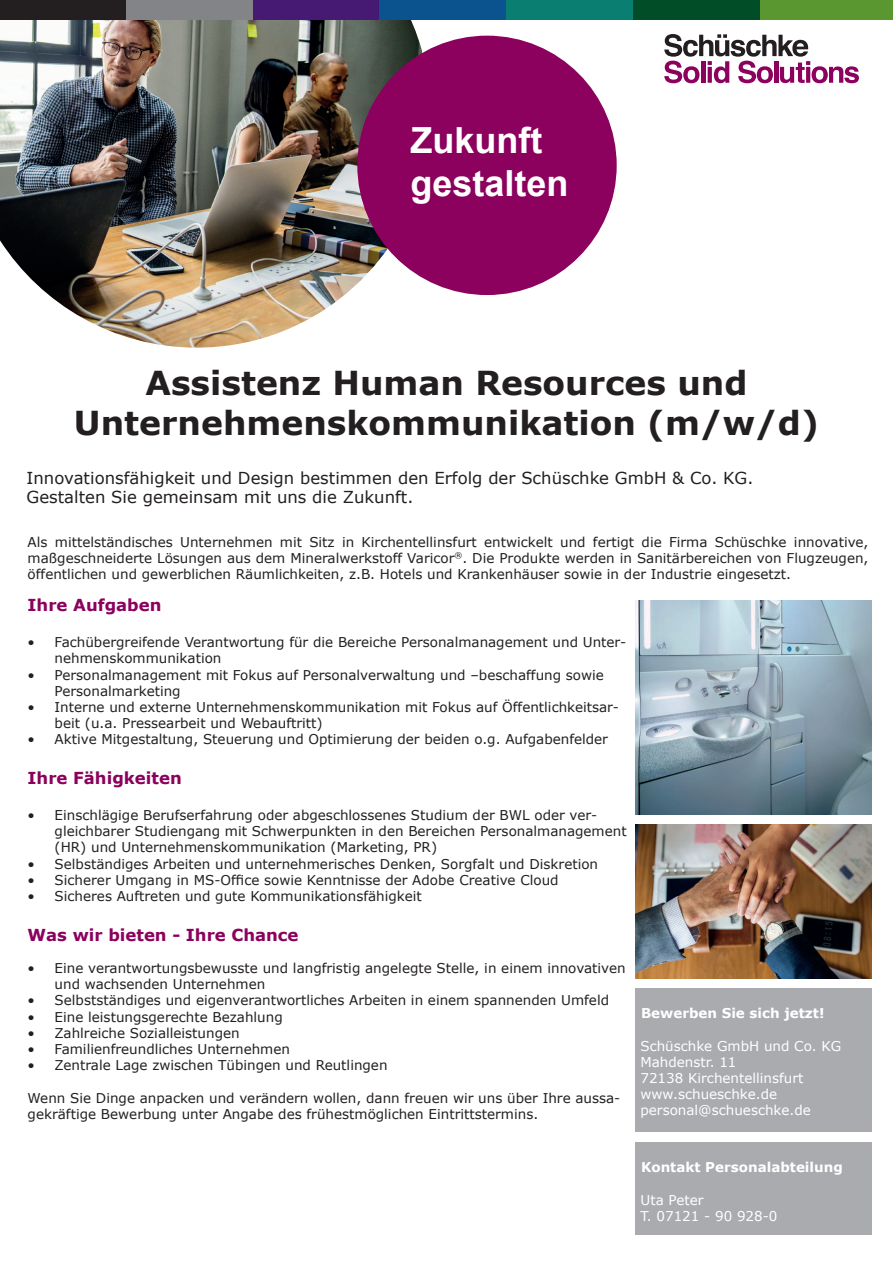
<style>
.page{position:relative;width:893px;height:1263px;background:#fff}
.page>*{position:absolute;margin:0;border:0;box-sizing:border-box;transform-origin:0 0}
.t1{font:700 36px "Arial";color:#fff}
.t2{font:700 33px "Verdana";color:#231f20}
.t3{font:16.5px "Verdana";color:#231f20}
.t4{font:700 16.5px "Verdana";color:#8b015d}
.t5{font:13.5px/16.2px "Verdana";color:#231f20}
.t6{font:13.5px "Verdana";color:#fff}
.t7{font:700 13.5px "Verdana";color:#fff}
</style>
<div class="page">
<img style="left:0;top:19px;width:422px;height:329px">
<div style="left:0;top:0;width:126px;height:19px;background:#231f20"></div>
<div style="left:126px;top:0;width:127px;height:19px;background:#828487"></div>
<div style="left:253px;top:0;width:127px;height:19px;background:#461a72"></div>
<div style="left:380px;top:0;width:127px;height:19px;background:#0b538f"></div>
<div style="left:507px;top:0;width:127px;height:19px;background:#0a7e71"></div>
<div style="left:634px;top:0;width:127px;height:19px;background:#014d28"></div>
<div style="left:761px;top:0;width:132px;height:19px;background:#5b9731"></div>
<svg style="left:664px;top:34px;width:195px;height:49px"></svg>
<div style="left:636px;top:1143px;width:236px;height:92px;background:#aaabaf"></div>
<img style="left:636px;top:601px;width:236px;height:213px">
<div style="left:636px;top:989px;width:236px;height:143px;background:#aaabaf"></div>
<div style="left:357px;top:36px;width:260px;height:259px;background:#8b015d;border-radius:50%"></div>
<img style="left:636px;top:825px;width:236px;height:153px">
<p class="t1" style="left:410px;top:116px;width:133px">Zukunft</p>
<p class="t1" style="left:410px;top:160px;width:160px">gestalten</p>
<p class="t2" style="left:145px;top:360px;width:603px">Assistenz Human Resources und</p>
<p class="t2" style="left:74px;top:399px;width:746px">Unternehmenskommunikation (m/w/d)</p>
<p class="t3" style="left:27px;top:466px;width:728px">Innovationsfähigkeit und Design bestimmen den Erfolg der Schüschke GmbH &amp; Co. KG.</p>
<p class="t3" style="left:27px;top:486px;width:388px">Gestalten Sie gemeinsam mit uns die Zukunft.</p>
<p class="t5" style="left:28px;top:533px;width:842px;text-align:justify">Als mittelständisches Unternehmen mit Sitz in Kirchentellinsfurt entwickelt und fertigt die Firma Schüschke innovative, maßgeschneiderte Lösungen aus dem Mineralwerkstoff Varicor<sup>®</sup>. Die Produkte werden in Sanitärbereichen von Flugzeugen, öffentlichen und gewerblichen Räumlichkeiten, z.B. Hotels und Krankenhäuser sowie in der Industrie eingesetzt.</p>
<p class="t4" style="left:28px;top:593px;width:135px">Ihre Aufgaben</p>
<p class="t5" style="left:55px;top:634px;width:573px;text-indent:-27px">• Fachübergreifende Verantwortung für die Bereiche Personalmanagement und Unter&shy;nehmenskommunikation</p>
<p class="t5" style="left:55px;top:666px;width:551px;text-indent:-27px">• Personalmanagement mit Fokus auf Personalverwaltung und –beschaffung sowie<br>Personalmarketing</p>
<p class="t5" style="left:55px;top:699px;width:566px;text-indent:-27px">• Interne und externe Unternehmenskommunikation mit Fokus auf Öffentlichkeitsar&shy;beit (u.a. Pressearbeit und Webauftritt)</p>
<p class="t5" style="left:28px;top:731px;width:582px">• Aktive Mitgestaltung, Steuerung und Optimierung der beiden o.g. Aufgabenfelder</p>
<p class="t4" style="left:28px;top:766px;width:156px">Ihre Fähigkeiten</p>
<p class="t5" style="left:55px;top:807px;width:573px;text-indent:-27px">• Einschlägige Berufserfahrung oder abgeschlossenes Studium der BWL oder ver&shy;gleichbarer Studiengang mit Schwerpunkten in den Bereichen Personalmanagement (HR) und Unternehmenskommunikation (Marketing, PR)</p>
<p class="t5" style="left:28px;top:855px;width:572px">• Selbständiges Arbeiten und unternehmerisches Denken, Sorgfalt und Diskretion</p>
<p class="t5" style="left:28px;top:872px;width:532px">• Sicherer Umgang in MS-Office sowie Kenntnisse der Adobe Creative Cloud</p>
<p class="t5" style="left:28px;top:888px;width:396px">• Sicheres Auftreten und gute Kommunikationsfähigkeit</p>
<p class="t4" style="left:28px;top:923px;width:272px">Was wir bieten - Ihre Chance</p>
<p class="t5" style="left:55px;top:960px;width:572px;text-indent:-27px">• Eine verantwortungsbewusste und langfristig angelegte Stelle, in einem innovativen und wachsenden Unternehmen</p>
<p class="t5" style="left:28px;top:992px;width:583px">• Selbstständiges und eigenverantwortliches Arbeiten in einem spannenden Umfeld</p>
<p class="t5" style="left:28px;top:1008px;width:257px">• Eine leistungsgerechte Bezahlung</p>
<p class="t5" style="left:28px;top:1025px;width:214px">• Zahlreiche Sozialleistungen</p>
<p class="t5" style="left:28px;top:1041px;width:264px">• Familienfreundliches Unternehmen</p>
<p class="t5" style="left:28px;top:1057px;width:361px">• Zentrale Lage zwischen Tübingen und Reutlingen</p>
<p class="t5" style="left:28px;top:1089px;width:594px">Wenn Sie Dinge anpacken und verändern wollen, dann freuen wir uns über Ihre aussa&shy;gekräftige Bewerbung unter Angabe des frühestmöglichen Eintrittstermins.</p>
<p class="t7" style="left:641px;top:1004px;width:185px">Bewerben Sie sich jetzt!</p>
<p class="t6" style="left:640px;top:1036px;width:202px">Schüschke GmbH und Co. KG</p>
<p class="t6" style="left:640px;top:1052px;width:98px">Mahdenstr. 11</p>
<p class="t6" style="left:640px;top:1069px;width:165px">72138 Kirchentellinsfurt</p>
<p class="t6" style="left:640px;top:1085px;width:138px">www.schueschke.de</p>
<p class="t6" style="left:640px;top:1101px;width:172px">personal@schueschke.de</p>
<p class="t7" style="left:641px;top:1158px;width:203px">Kontakt Personalabteilung</p>
<p class="t6" style="left:640px;top:1190px;width:65px">Uta Peter</p>
<p class="t6" style="left:640px;top:1207px;width:139px">T. 07121 - 90 928-0</p>
</div>
